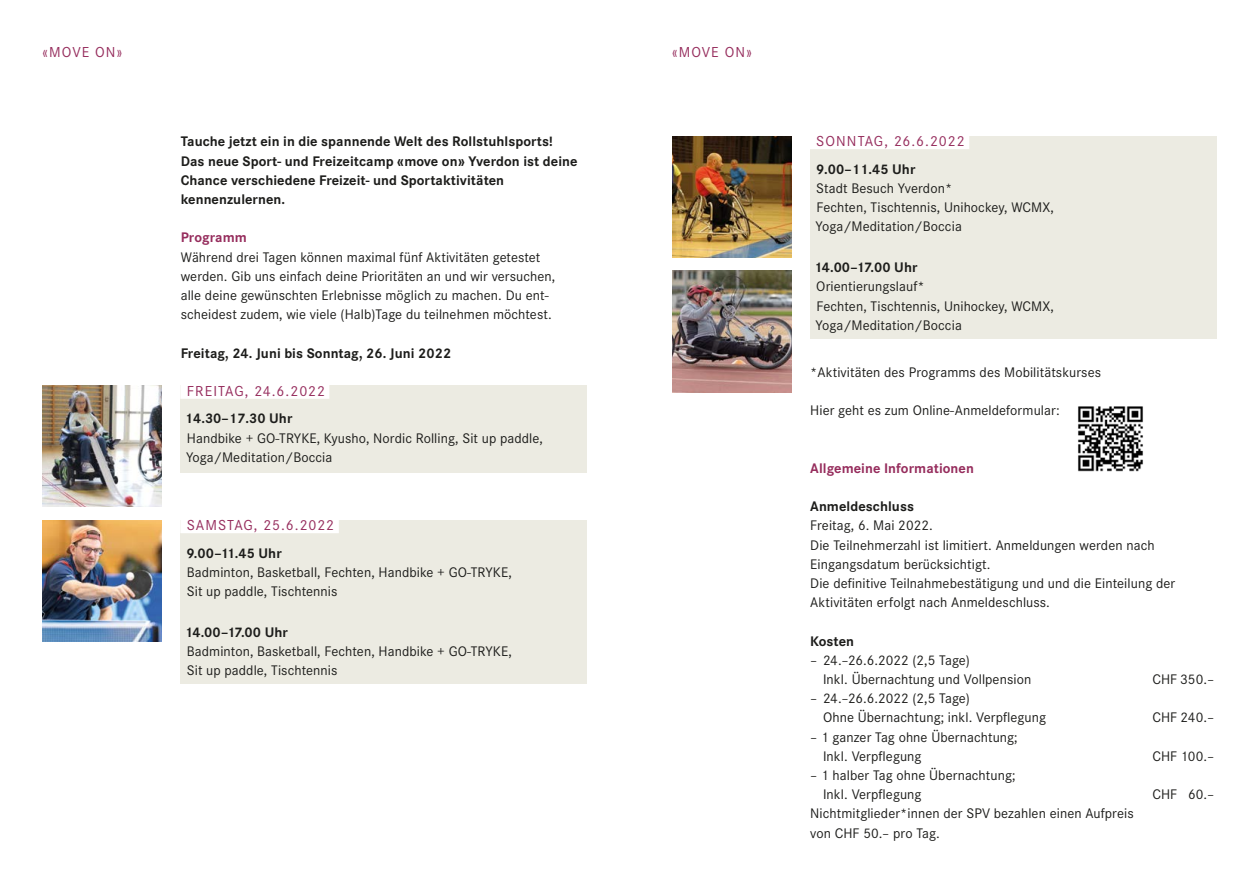
<style>
.page{position:relative;width:1259px;height:893px;background:#fff}
.page>*{position:absolute;margin:0;border:0;box-sizing:border-box;transform-origin:0 0}
.t1{font:15px "Corporate S";letter-spacing:.06em;color:#962d5d}
.t2{font:14.4px/19.2px "Corporate S";letter-spacing:.005em;color:#1d1d1b}
.t3{font:700 14.4px/19.2px "Corporate S";letter-spacing:.005em;color:#1d1d1b}
.t4{font:700 14.4px "Corporate S";letter-spacing:.005em;color:#962d5d}
</style>
<div class="page">
<img style="left:1078px;top:406px;width:65px;height:66px">
<img style="left:43px;top:386px;width:119px;height:121px">
<img style="left:672px;top:137px;width:119px;height:121px">
<img style="left:672px;top:271px;width:119px;height:121px">
<img style="left:43px;top:520px;width:119px;height:121px">
<div style="left:180px;top:386px;width:407px;height:87px;background:#ecebe2"></div>
<div style="left:180px;top:382px;width:149px;height:17px;background:#fff"></div>
<div style="left:180px;top:520px;width:407px;height:164px;background:#ecebe2"></div>
<div style="left:180px;top:517px;width:159px;height:16px;background:#fff"></div>
<div style="left:810px;top:136px;width:406px;height:202px;background:#ecebe2"></div>
<div style="left:810px;top:133px;width:159px;height:16px;background:#fff"></div>
<p class="t1" style="left:43px;top:41px;width:81px">«MOVE ON»</p>
<p class="t1" style="left:672px;top:41px;width:81px">«MOVE ON»</p>
<p class="t3" style="left:181px;top:131px;width:398px">Tauche jetzt ein in die spannende Welt des Rollstuhlsports!<br>Das neue Sport- und Freizeitcamp «move on» Yverdon ist deine Chance verschiedene Freizeit- und Sportaktivitäten kennenzulernen.</p>
<p class="t4" style="left:181px;top:226px;width:68px">Programm</p>
<p class="t2" style="left:181px;top:246px;width:376px">Während drei Tagen können maximal fünf Aktivitäten getestet werden. Gib uns einfach deine Prioritäten an und wir versuchen, alle deine gewünschten Erlebnisse möglich zu machen. Du ent&shy;scheidest zudem, wie viele (Halb)Tage du teilnehmen möchtest.</p>
<p class="t3" style="left:181px;top:342px;width:272px">Freitag, 24. Juni bis Sonntag, 26. Juni 2022</p>
<p class="t1" style="left:187px;top:380px;width:140px">FREITAG, 24.6.2022</p>
<p class="t3" style="left:185px;top:408px;width:109px">14.30–17.30 Uhr</p>
<p class="t2" style="left:186px;top:427px;width:358px">Handbike + GO-TRYKE, Kyusho, Nordic Rolling, Sit up paddle,<br>Yoga/Meditation/Boccia</p>
<p class="t1" style="left:187px;top:514px;width:149px">SAMSTAG, 25.6.2022</p>
<p class="t3" style="left:186px;top:542px;width:97px">9.00–11.45 Uhr</p>
<p class="t2" style="left:187px;top:562px;width:326px">Badminton, Basketball, Fechten, Handbike + GO-TRYKE,<br>Sit up paddle, Tischtennis</p>
<p class="t3" style="left:185px;top:621px;width:105px">14.00–17.00 Uhr</p>
<p class="t2" style="left:187px;top:641px;width:326px">Badminton, Basketball, Fechten, Handbike + GO-TRYKE,<br>Sit up paddle, Tischtennis</p>
<p class="t1" style="left:816px;top:130px;width:150px">SONNTAG, 26.6.2022</p>
<p class="t3" style="left:816px;top:158px;width:101px">9.00–11.45 Uhr</p>
<p class="t2" style="left:815px;top:178px;width:240px">Stadt Besuch Yverdon*<br>Fechten, Tischtennis, Unihockey, WCMX,<br>Yoga/Meditation/Boccia</p>
<p class="t3" style="left:814px;top:257px;width:105px">14.00–17.00 Uhr</p>
<p class="t2" style="left:815px;top:276px;width:240px">Orientierungslauf*<br>Fechten, Tischtennis, Unihockey, WCMX,<br>Yoga/Meditation/Boccia</p>
<p class="t2" style="left:810px;top:361px;width:292px">*Aktivitäten des Programms des Mobilitätskurses</p>
<p class="t2" style="left:810px;top:400px;width:251px">Hier geht es zum Online-Anmeldeformular:</p>
<p class="t4" style="left:810px;top:457px;width:165px">Allgemeine Informationen</p>
<p class="t3" style="left:810px;top:496px;width:105px">Anmeldeschluss</p>
<p class="t2" style="left:810px;top:515px;width:366px">Freitag, 6. Mai 2022.<br>Die Teilnehmerzahl ist limitiert. Anmeldungen werden nach Eingangsdatum berücksichtigt.<br>Die definitive Teilnahmebestätigung und und die Einteilung der Aktivitäten erfolgt nach Anmeldeschluss.</p>
<p class="t3" style="left:810px;top:630px;width:45px">Kosten</p>
<p class="t2" style="left:823px;top:649px;width:210px;text-indent:-13px">– 24.–26.6.2022 (2,5 Tage)<br>Inkl. Übernachtung und Vollpension</p>
<p class="t2" style="left:1152px;top:669px;width:63px">CHF 350.–</p>
<p class="t2" style="left:823px;top:688px;width:224px;text-indent:-13px">– 24.–26.6.2022 (2,5 Tage)<br>Ohne Übernachtung; inkl. Verpflegung</p>
<p class="t2" style="left:823px;top:726px;width:196px;text-indent:-13px">– 1 ganzer Tag ohne Übernachtung;<br>Inkl. Verpflegung</p>
<p class="t2" style="left:823px;top:764px;width:194px;text-indent:-13px">– 1 halber Tag ohne Übernachtung;<br>Inkl. Verpflegung</p>
<p class="t2" style="left:810px;top:803px;width:325px">Nichtmitglieder*innen der SPV bezahlen einen Aufpreis von CHF 50.– pro Tag.</p>
<p class="t2" style="left:1152px;top:707px;width:63px">CHF 240.–</p>
<p class="t2" style="left:1152px;top:745px;width:63px">CHF 100.–</p>
<p class="t2" style="left:1152px;top:784px;width:63px">CHF 60.–</p>
</div>
